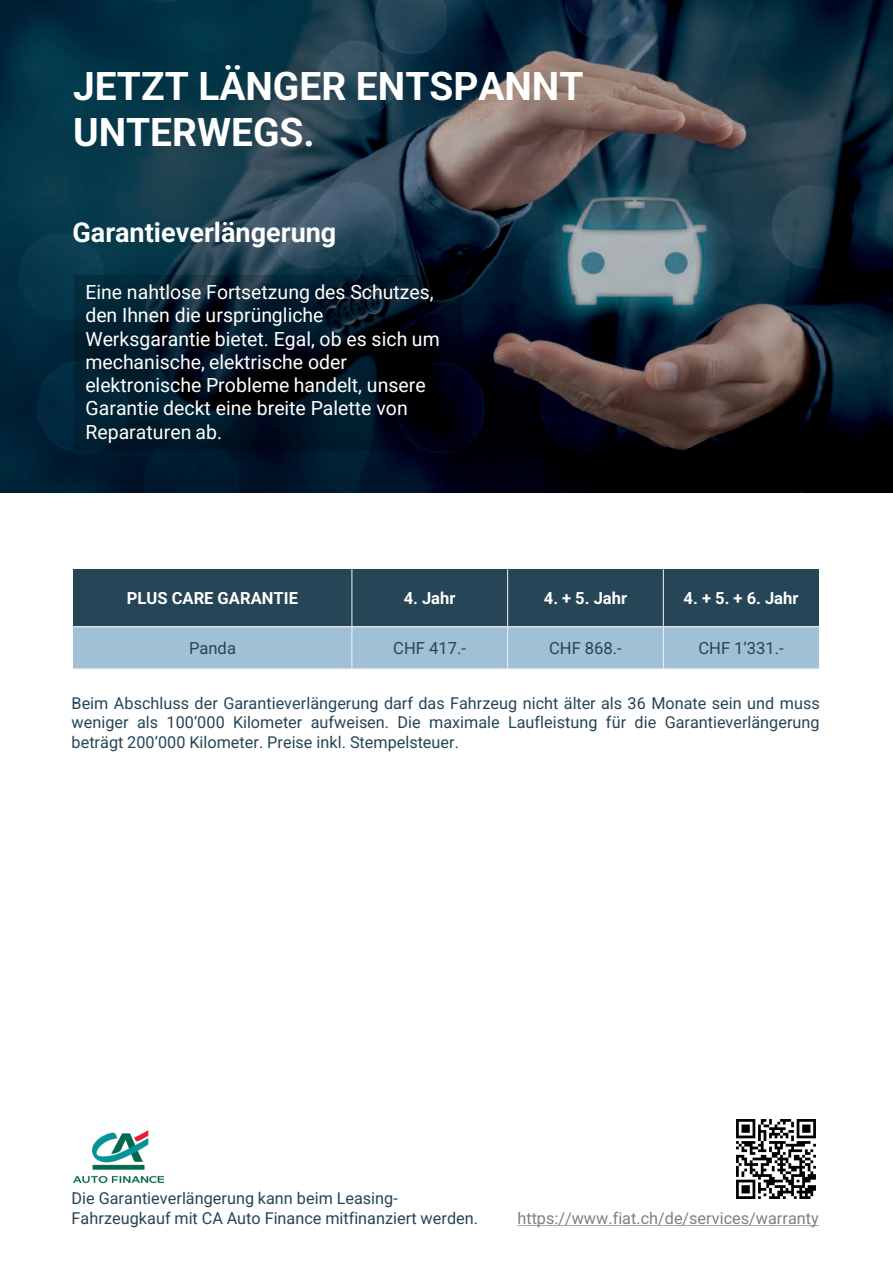
<style>
.page{position:relative;width:893px;height:1264px;background:#fff}
.page>*{position:absolute;margin:0;border:0;box-sizing:border-box;transform-origin:0 0}
.t1{font:700 38.85px/46.7px "Roboto";color:#fff}
.t2{font:700 27px "Roboto";color:#fff}
.t3{font:19.5px/23.2px "Roboto";color:#fff}
.t4{font:700 16.5px "Roboto";color:#fff}
.t5{font:16.5px "Roboto";letter-spacing:.005em;color:#264557}
.t6{font:16.2px/19.5px "Roboto";letter-spacing:.005em;color:#264557}
.t7{font:16.2px "Roboto";letter-spacing:.005em;color:#7f7f7f}
</style>
<div class="page">
<img style="left:0;top:0;width:892px;height:492px">
<div style="left:75px;top:275px;width:388px;height:175px;background:#000;opacity:.2"></div>
<img style="left:736px;top:1119px;width:80px;height:80px">
<img style="left:73px;top:1130px;width:90px;height:54px">
<div style="left:73px;top:569px;width:279px;height:57px;background:#264557"></div>
<div style="left:352px;top:569px;width:155px;height:57px;background:#264557"></div>
<div style="left:507px;top:569px;width:156px;height:57px;background:#264557"></div>
<div style="left:663px;top:569px;width:156px;height:57px;background:#264557"></div>
<div style="left:73px;top:626px;width:279px;height:42px;background:#9fc0d5"></div>
<div style="left:352px;top:626px;width:155px;height:42px;background:#9fc0d5"></div>
<div style="left:507px;top:626px;width:156px;height:42px;background:#9fc0d5"></div>
<div style="left:663px;top:626px;width:156px;height:42px;background:#9fc0d5"></div>
<hr style="left:351px;top:569px;width:1px;height:100px;background:#f2f2f2">
<hr style="left:507px;top:569px;width:1px;height:100px;background:#f2f2f2">
<hr style="left:663px;top:569px;width:1px;height:100px;background:#f2f2f2">
<hr style="left:73px;top:626px;width:746px;height:1px;background:#f2f2f2">
<hr style="left:73px;top:668px;width:746px;height:1px;background:#f2f2f2">
<p class="t1" style="left:73px;top:61px;width:511px">JETZT LÄNGER ENTSPANNT<br>UNTERWEGS.</p>
<p class="t2" style="left:73px;top:213px;width:265px">Garantieverlängerung</p>
<p class="t3" style="left:85px;top:279px;width:356px">Eine nahtlose Fortsetzung des Schutzes, den Ihnen die ursprüngliche Werksgarantie bietet. Egal, ob es sich um mechanische, elektrische oder elektronische Probleme handelt, unsere Garantie deckt eine breite Palette von Reparaturen ab.</p>
<p class="t4" style="left:127px;top:586px;width:173px">PLUS CARE GARANTIE</p>
<p class="t4" style="left:403px;top:586px;width:53px">4. Jahr</p>
<p class="t4" style="left:543px;top:586px;width:85px">4. + 5. Jahr</p>
<p class="t4" style="left:683px;top:586px;width:116px">4. + 5. + 6. Jahr</p>
<p class="t5" style="left:189px;top:636px;width:48px">Panda</p>
<p class="t5" style="left:393px;top:636px;width:74px">CHF 417.-</p>
<p class="t5" style="left:549px;top:636px;width:74px">CHF 868.-</p>
<p class="t5" style="left:698px;top:636px;width:87px">CHF 1’331.-</p>
<p class="t6" style="left:72px;top:692px;width:749px;text-align:justify">Beim Abschluss der Garantieverlängerung darf das Fahrzeug nicht älter als 36 Monate sein und muss weniger als 100’000 Kilometer aufweisen. Die maximale Laufleistung für die Garantieverlängerung beträgt 200’000 Kilometer. Preise inkl. Stempelsteuer.</p>
<p class="t6" style="left:72px;top:1187px;width:408px">Die Garantieverlängerung kann beim Leasing-<br>Fahrzeugkauf mit CA Auto Finance mitfinanziert werden.</p>
<p class="t7" style="left:517px;top:1206px;width:303px">https://www.fiat.ch/de/services/warranty</p>
</div>
